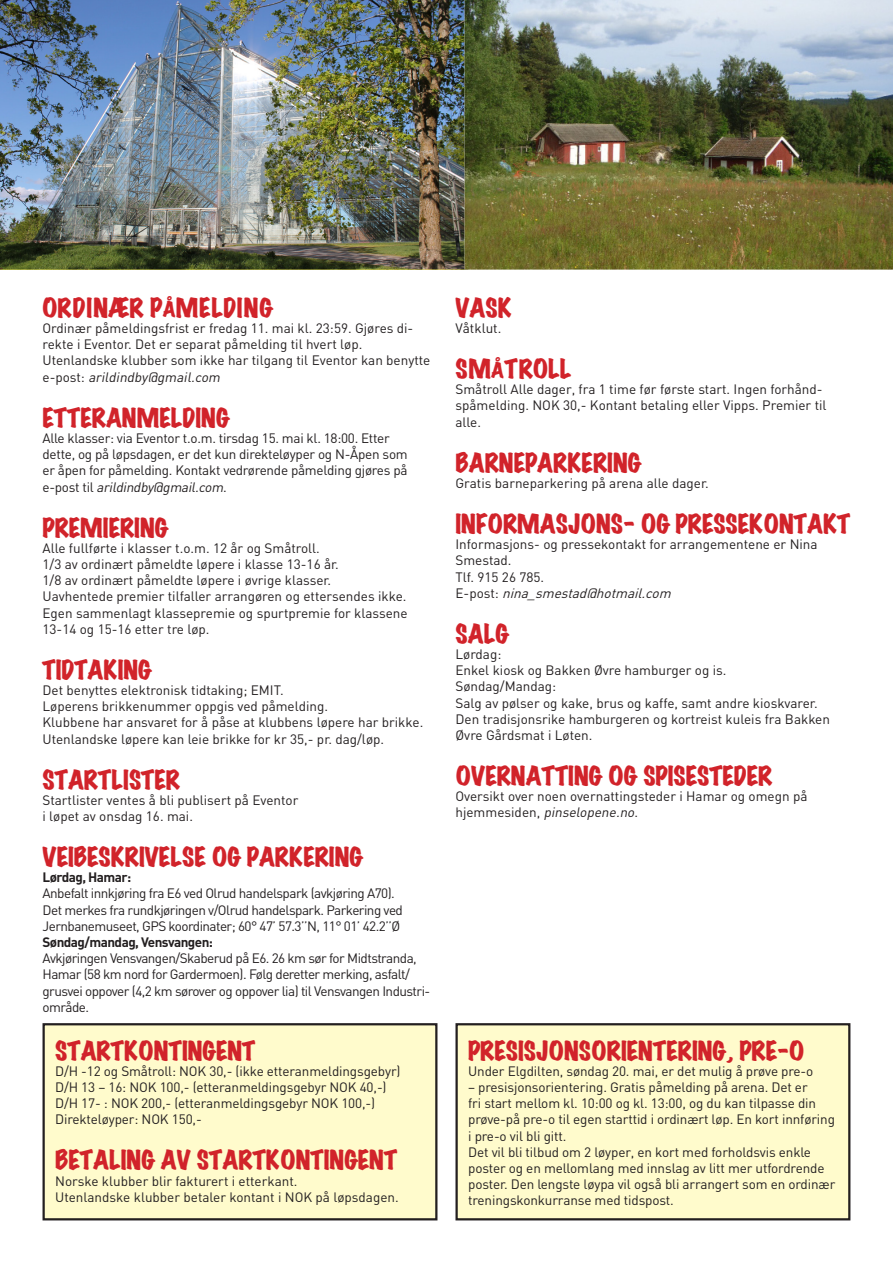
<style>
.page{position:relative;width:893px;height:1263px;background:#fff}
.page>*{position:absolute;margin:0;border:0;box-sizing:border-box;transform-origin:0 0}
.t1{font:24px "Marker Felt Wide";color:#d1232a}
.t2{font:expanded 24px "Marker Felt";letter-spacing:.025em;color:#d1232a}
.t3{font:expanded 24px "Marker Felt";color:#d1232a}
.t4{font:13.5px/16.2px "DIN";letter-spacing:-.01em;color:#231f20}
.t5{font:13.5px/16.2px "DIN";letter-spacing:-.04em;color:#231f20}
.t6{font:700 13.5px "DIN";letter-spacing:-.04em;color:#231f20}
.t7{font:italic 13.5px "DIN";color:#231f20}
.s1{font-style:italic}
.s2{font-style:normal}
</style>
<div class="page">
<img style="left:0;top:0;width:465px;height:270px">
<img style="left:465px;top:0;width:428px;height:270px">
<div style="left:44px;top:1024px;width:392px;height:195px;background:#fffbcc"></div>
<div style="left:43px;top:1023px;width:394px;height:197px;border:2px solid #231f20"></div>
<div style="left:457px;top:1024px;width:392px;height:195px;background:#fffbcc"></div>
<div style="left:455px;top:1023px;width:395px;height:197px;border:2px solid #231f20"></div>
<p class="t2" style="left:43px;top:289px;width:232px">ORDINÆR PÅMELDING</p>
<p class="t4" style="left:43px;top:320px;width:372px">Ordinær påmeldingsfrist er fredag 11. mai kl. 23:59. Gjøres di&shy;rekte i Eventor. Det er separat påmelding til hvert løp.</p>
<p class="t4" style="left:43px;top:352px;width:389px">Utenlandske klubber som ikke har tilgang til Eventor kan benytte e - p o st : <span class="s1">arildindby@gmail.com</span></p>
<p class="t1" style="left:43px;top:404px;width:188px">ETTERANMELDING</p>
<p class="t4" style="left:43px;top:430px;width:367px">Alle klasser: via Eventor t.o.m. tirsdag 15. mai kl. 18:00. Etter dette, og på løpsdagen, er det kun direkteløyper og N-Åpen som er åpen for påmelding. Kontakt vedrørende påmelding gjøres på e - p o st t i l <span class="s1">arildindby@gmail.com</span>.</p>
<p class="t1" style="left:43px;top:514px;width:127px">PREMIERING</p>
<p class="t4" style="left:43px;top:539px;width:279px">Alle fullførte i klasser t.o.m. 12 år og Småtroll.</p>
<p class="t4" style="left:43px;top:556px;width:298px">1/3 av ordinært påmeldte løpere i klasse 13-16 år.</p>
<p class="t4" style="left:43px;top:572px;width:290px">1/8 av ordinært påmeldte løpere i øvrige klasser.</p>
<p class="t4" style="left:43px;top:588px;width:365px">Uavhentede premier tilfaller arrangøren og ettersendes ikke.</p>
<p class="t4" style="left:43px;top:604px;width:367px">Egen sammenlagt klassepremie og spurtpremie for klassene<br>13-14 og 15-16 etter tre løp.</p>
<p class="t1" style="left:43px;top:656px;width:111px">TIDTAKING</p>
<p class="t4" style="left:43px;top:682px;width:243px">Det benyttes elektronisk tidtaking; EMIT.</p>
<p class="t4" style="left:43px;top:698px;width:287px">Løperens brikkenummer oppgis ved påmelding.</p>
<p class="t4" style="left:43px;top:714px;width:382px">Klubbene har ansvaret for å påse at klubbens løpere har brikke.</p>
<p class="t4" style="left:43px;top:730px;width:343px">Utenlandske løpere kan leie brikke for kr 35,- pr. dag/løp.</p>
<p class="t1" style="left:43px;top:766px;width:139px">STARTLISTER</p>
<p class="t4" style="left:43px;top:791px;width:257px">Startlister ventes å bli publisert på Eventor i løpet av onsdag 16. mai.</p>
<p class="t1" style="left:43px;top:844px;width:322px">VEIBESKRIVELSE OG PARKERING</p>
<p class="t6" style="left:43px;top:868px;width:90px">Lørdag, Hamar:</p>
<p class="t5" style="left:43px;top:885px;width:362px">Anbefalt innkjøring fra E6 ved Olrud handelspark (avkjøring A70).<br>Det merkes fra rundkjøringen v/Olrud handelspark. Parkering ved<br>Jernbanemuseet, GPS koordinater; 60° 47’ 57.3’’N, 11° 01’ 42.2’’Ø</p>
<p class="t6" style="left:43px;top:933px;width:172px">Søndag/mandag, Vensvangen:</p>
<p class="t5" style="left:43px;top:950px;width:389px">Avkjøringen Vensvangen/Skaberud på E6. 26 km sør for Midtstranda, Hamar (58 km nord for Gardermoen). Følg deretter merking, asfalt/ grusvei oppover (4,2 km sørover og oppover lia) til Vensvangen Industri&shy;område.</p>
<p class="t1" style="left:55px;top:1037px;width:202px">STARTKONTINGENT</p>
<p class="t4" style="left:55px;top:1062px;width:347px">D/H -12 og Småtroll: NOK 30,- (ikke etteranmeldingsgebyr)</p>
<p class="t4" style="left:55px;top:1079px;width:333px">D/H 13 – 16: NOK 100,- (etteranmeldingsgebyr NOK 40,-)</p>
<p class="t4" style="left:55px;top:1095px;width:321px">D/H 17- : NOK 200,- (etteranmeldingsgebyr NOK 100,-)</p>
<p class="t4" style="left:55px;top:1111px;width:148px">Direkteløyper: NOK 150,-</p>
<p class="t1" style="left:55px;top:1147px;width:344px">BETALING AV STARTKONTINGENT</p>
<p class="t4" style="left:55px;top:1172px;width:345px">Norske klubber blir fakturert i etterkant.<br>Utenlandske klubber betaler kontant i NOK på løpsdagen.</p>
<p class="t1" style="left:455px;top:295px;width:58px">VASK</p>
<p class="t4" style="left:455px;top:320px;width:47px">Våtklut.</p>
<p class="t3" style="left:455px;top:350px;width:117px">SMÅTROLL</p>
<p class="t4" style="left:455px;top:381px;width:373px">Småtroll Alle dager, fra 1 time før første start. Ingen forhånd&shy;spåmelding. NOK 30,- Kontant betaling eller Vipps. Premier til alle.</p>
<p class="t1" style="left:455px;top:449px;width:187px">BARNEPARKERING</p>
<p class="t4" style="left:455px;top:475px;width:255px">Gratis barneparkering på arena alle dager.</p>
<p class="t1" style="left:455px;top:511px;width:396px">INFORMASJONS- OG PRESSEKONTAKT</p>
<p class="t4" style="left:455px;top:536px;width:364px">Informasjons- og pressekontakt for arrangementene er Nina<br>Smestad.</p>
<p class="t4" style="left:455px;top:568px;width:90px">Tlf. 915 26 785.</p>
<p class="t7" style="left:455px;top:584px;width:221px"><span class="s2">E - p o s t :</span> nina_smestad@hotmail.com</p>
<p class="t1" style="left:455px;top:620px;width:55px">SALG</p>
<p class="t4" style="left:455px;top:646px;width:47px">Lørdag:</p>
<p class="t4" style="left:455px;top:662px;width:272px">Enkel kiosk og Bakken Øvre hamburger og is.</p>
<p class="t4" style="left:455px;top:678px;width:102px">Søndag/Mandag:</p>
<p class="t4" style="left:455px;top:694px;width:364px">Salg av pølser og kake, brus og kaffe, samt andre kioskvarer.</p>
<p class="t4" style="left:455px;top:710px;width:376px">Den tradisjonsrike hamburgeren og kortreist kuleis fra Bakken<br>Øvre Gårdsmat i Løten.</p>
<p class="t1" style="left:455px;top:763px;width:318px">OVERNATTING OG SPISESTEDER</p>
<p class="t4" style="left:455px;top:788px;width:353px">Oversikt over noen overnattingsteder i Hamar og omegn på hj e m m e s i d e n , <span class="s1">pinselopene.no</span>.</p>
<p class="t1" style="left:468px;top:1037px;width:338px">PRESISJONSORIENTERING, PRE-O</p>
<p class="t4" style="left:468px;top:1062px;width:347px">Under Elgdilten, søndag 20. mai, er det mulig å prøve pre-o</p>
<p class="t4" style="left:468px;top:1079px;width:368px">– presisjonsorientering. Gratis påmelding på arena. Det er<br>fri start mellom kl. 10:00 og kl. 13:00, og du kan tilpasse din prøve-på pre-o til egen starttid i ordinært løp. En kort innføring i pre-o vil bli gitt.</p>
<p class="t4" style="left:468px;top:1143px;width:369px">Det vil bli tilbud om 2 løyper, en kort med forholdsvis enkle poster og en mellomlang med innslag av litt mer utfordrende poster. Den lengste løypa vil også bli arrangert som en ordinær treningskonkurranse med tidspost.</p>
</div>
